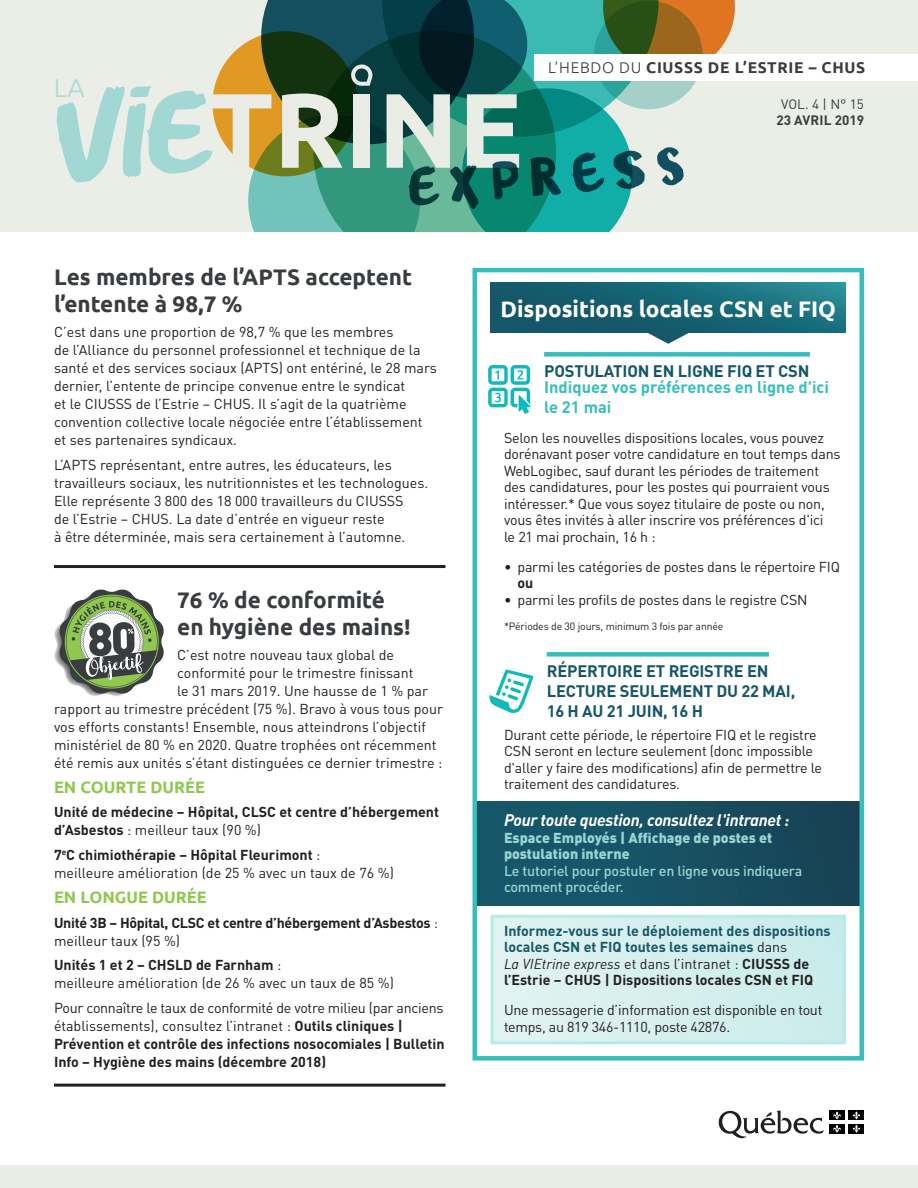
<style>
.page{position:relative;width:918px;height:1188px;background:#fff}
.page>*{position:absolute;margin:0;border:0;box-sizing:border-box;transform-origin:0 0}
.t1{font:300 25.8px "Ubuntu";color:rgb(153 214 210/.9);scale:1.05 1}
.Titre__ajouter_coule{font:700 22.5px/27px "Ubuntu";color:#393d3f}
.Titre__ajouter_coule-2{font:700 22.5px "Ubuntu";color:#fff}
.t2{font:700 16.5px/19.8px "DIN Pro";letter-spacing:-.01em;color:#165669}
.t3{font:700 16.5px/19.8px "DIN Pro";color:#36bebc}
.Texte_courant_9_5_13{font:16.5px "DIN Bold Italic Alt";letter-spacing:-.015em;color:#fff}
.Sous-titre__ajouter{font:700 16.5px "Ubuntu";color:#8fc84e}
.t4{font:700 15.6px "Ubuntu";letter-spacing:.045em;color:#393d3f}
.Texte_courant_9_5_13-2{font:14.25px/18px "DIN Pro";letter-spacing:-.01em;color:#231f20}
.Texte_courant_9_5_13-3{font:700 14.25px/18px "DIN Pro";color:#231f20}
.Texte_courant_9_5_13-4{font:700 14.25px/16.5px "DIN Pro";color:#165669}
.Texte_courant_9_5_13-5{font:500 14.25px/16.5px "DIN Pro";letter-spacing:-.015em;color:#99d6d2}
.Texte_courant_9_5_13-6{font:700 14.25px/18px "DIN Pro";letter-spacing:-.02em;color:#231f20}
.t5{font:700 13.5px "DIN Pro";color:#393d3f}
.t6{font:13.5px "DIN Pro";color:#393d3f}
.Texte_courant_9_5_13-7{font:10.5px "DIN Pro";letter-spacing:-.015em;color:#231f20}
.s1{font-weight:400}
.s2{font-weight:700}
.s3{font-weight:300}
.s4{font-weight:900}
.s5{font-weight:400;color:#231f20}
.s6{font-family:"DIN Regular Italic Alt";font-weight:400;color:#231f20}
.s7{color:#231f20}
</style>
<div class="page">
<hr style="left:54px;top:1084px;width:392px;height:3px;background:#231f20">
<hr style="left:54px;top:565px;width:392px;height:3px;background:#231f20">
<svg style="left:648px;top:333px;width:41px;height:11px"></svg>
<svg style="left:490px;top:283px;width:356px;height:50px;background:#176574"></svg>
<div style="left:492px;top:916px;width:352px;height:127px;background:#d5efee"></div>
<div style="left:474px;top:801px;width:388px;height:104px;background:linear-gradient(to right,#165b6e,#184355)"></div>
<div style="left:544px;top:352px;width:266px;height:5px;background:#36bebc"></div>
<div style="left:547px;top:652px;width:222px;height:5px;background:#36bebc"></div>
<div style="left:472px;top:268px;width:392px;height:793px;border:4px solid #36bebc"></div>
<svg style="left:488px;top:365px;width:43px;height:49px"></svg>
<svg style="left:489px;top:669px;width:44px;height:44px"></svg>
<img style="left:89px;top:694px;width:34px;height:2px">
<img style="left:54px;top:625px;width:5px;height:40px">
<svg style="left:59px;top:589px;width:105px;height:105px"></svg>
<div style="left:0;top:1165px;width:918px;height:23px;background:#e9ede5"></div>
<div style="left:0;top:0;width:918px;height:231px;background:#e9ede5"></div>
<svg style="left:57px;top:0;width:678px;height:231px"></svg>
<div style="left:535px;top:54px;width:383px;height:27px;background:#fff"></div>
<svg style="left:719px;top:1110px;width:105px;height:29px"></svg>
<div style="left:830px;top:1111px;width:15px;height:9px;background:#000001"></div>
<svg style="left:833px;top:1111px;width:8px;height:8px"></svg>
<div style="left:849px;top:1111px;width:15px;height:9px;background:#000001"></div>
<svg style="left:852px;top:1111px;width:8px;height:8px"></svg>
<div style="left:830px;top:1124px;width:15px;height:9px;background:#000001"></div>
<svg style="left:833px;top:1125px;width:8px;height:8px"></svg>
<div style="left:849px;top:1124px;width:15px;height:9px;background:#000001"></div>
<svg style="left:852px;top:1125px;width:8px;height:8px"></svg>
<h1 class="t1" style="left:53px;top:72px;width:32px">LA</h1>
<p class="Titre__ajouter_coule" style="left:54px;top:263px;width:360px">Les membres de l’APTS acceptent l’entente à 98,7 %</p>
<p class="Texte_courant_9_5_13-2" style="left:54px;top:322px;width:384px">C’est dans une proportion de 98,7 % que les membres<br>de l’Alliance du personnel professionnel et technique de la santé et des services sociaux (APTS) ont entériné, le 28 mars dernier, l’entente de principe convenue entre le syndicat<br>et le CIUSSS de l’Estrie – CHUS. Il s’agit de la quatrième convention collective locale négociée entre l’établissement et ses partenaires syndicaux.</p>
<p class="Texte_courant_9_5_13-2" style="left:54px;top:455px;width:376px">L’APTS représentant, entre autres, les éducateurs, les travailleurs sociaux, les nutritionnistes et les technologues.<br>Elle représente 3 800 des 18 000 travailleurs du CIUSSS<br>de l’Estrie – CHUS. La date d’entrée en vigueur reste<br>à être déterminée, mais sera certainement à l’automne.</p>
<p class="Titre__ajouter_coule" style="left:177px;top:586px;width:235px">76 % de conformité en hygiène des mains!</p>
<p class="Texte_courant_9_5_13-2" style="left:177px;top:645px;width:218px">C’est notre nouveau taux global de</p>
<p class="Texte_courant_9_5_13-2" style="left:177px;top:663px;width:238px">conformité pour le trimestre finissant</p>
<p class="Texte_courant_9_5_13-2" style="left:177px;top:681px;width:252px">le 31 mars 2019. Une hausse de 1 % par</p>
<p class="Texte_courant_9_5_13-2" style="left:54px;top:699px;width:391px">rapport au trimestre précédent (75 %). Bravo à vous tous pour</p>
<p class="Texte_courant_9_5_13-2" style="left:54px;top:717px;width:374px">vos efforts constants! Ensemble, nous atteindrons l’objectif</p>
<p class="Texte_courant_9_5_13-2" style="left:54px;top:735px;width:384px">ministériel de 80 % en 2020. Quatre trophées ont récemment</p>
<p class="Texte_courant_9_5_13-2" style="left:54px;top:753px;width:390px">été remis aux unités s’étant distinguées ce dernier trimestre :</p>
<p class="Sous-titre__ajouter" style="left:54px;top:777px;width:153px">EN COURTE DURÉE</p>
<p class="Texte_courant_9_5_13-3" style="left:54px;top:803px;width:387px">Unité de médecine – Hôpital, CLSC et centre d’hébergement d’Asbestos <span class="s1">: meilleur taux (90 %)</span></p>
<p class="Texte_courant_9_5_13-2" style="left:54px;top:845px;width:341px"><span class="s2">7</span><sup>e</sup><span class="s2">C chimiothérapie – Hôpital Fleurimont</span> :<br>meilleure amélioration (de 25 % avec un taux de 76 %)</p>
<p class="Sous-titre__ajouter" style="left:54px;top:887px;width:154px">EN LONGUE DURÉE</p>
<p class="Texte_courant_9_5_13-6" style="left:54px;top:913px;width:385px">Unité 3B – Hôpital, CLSC et centre d’hébergement d’Asbestos <span class="s1">: meilleur taux (95 %)</span></p>
<p class="Texte_courant_9_5_13-2" style="left:54px;top:956px;width:341px"><span class="s2">Unités 1 et 2 – CHSLD de Farnham</span> :<br>meilleure amélioration (de 26 % avec un taux de 85 %)</p>
<p class="Texte_courant_9_5_13-3" style="left:54px;top:998px;width:392px"><span class="s1">Pour connaître le taux de conformité de votre milieu (par anciens établissements), consultez l’intranet :</span> Outils cliniques | Prévention et contrôle des infections nosocomiales | Bulletin Info – Hygiène des mains (décembre 2018)</p>
<p class="t4" style="left:548px;top:58px;width:319px"><span class="s3">L’HEBDO DU</span> CIUSSS DE L’ESTRIE – CHUS</p>
<p class="t6" style="left:781px;top:95px;width:84px">VOL. 4 | N° 15</p>
<p class="t5" style="left:776px;top:111px;width:89px">23 AVRIL 2019</p>
<p class="Titre__ajouter_coule-2" style="left:500px;top:295px;width:337px">Dispositions locales CSN et FIQ</p>
<p class="t2" style="left:544px;top:361px;width:267px">POSTULATION EN LIGNE FIQ ET CSN</p>
<p class="t3" style="left:544px;top:376px;width:286px">Indiquez vos préférences en ligne d'ici le 21 mai</p>
<p class="Texte_courant_9_5_13-2" style="left:504px;top:429px;width:338px;line-height:16.5px">Selon les nouvelles dispositions locales, vous pouvez dorénavant poser votre candidature en tout temps dans WebLogibec, sauf durant les périodes de traitement des candidatures, pour les postes qui pourraient vous intéresser.* Que vous soyez titulaire de poste ou non, vous êtes invités à aller inscrire vos préférences d'ici<br>le 21 mai prochain, 16 h :</p>
<p class="Texte_courant_9_5_13-2" style="left:518px;top:558px;width:324px;line-height:16.5px;text-indent:-14px">• parmi les catégories de postes dans le répertoire FIQ <span class="s2">ou</span></p>
<p class="Texte_courant_9_5_13-2" style="left:504px;top:590px;width:305px">• parmi les profils de postes dans le registre CSN</p>
<p class="Texte_courant_9_5_13-7" style="left:504px;top:619px;width:221px">*Périodes de 30 jours, minimum 3 fois par année</p>
<p class="t2" style="left:547px;top:661px;width:250px">RÉPERTOIRE ET REGISTRE EN<br>LECTURE SEULEMENT DU 22 MAI,<br>16 H AU 21 JUIN, 16 H</p>
<p class="Texte_courant_9_5_13-2" style="left:504px;top:726px;width:320px;line-height:16.5px">Durant cette période, le répertoire FIQ et le registre CSN seront en lecture seulement (donc impossible d'aller y faire des modifications) afin de permettre le traitement des candidatures.</p>
<p class="Texte_courant_9_5_13" style="left:504px;top:810px;width:287px">Pour toute question, consultez l'intranet :</p>
<p class="Texte_courant_9_5_13-5" style="left:504px;top:829px;width:300px"><span class="s4">Espace Employés | Affichage de postes et postulation interne<br></span>Le tutoriel pour postuler en ligne vous indiquera comment procéder.</p>
<p class="Texte_courant_9_5_13-4" style="left:504px;top:922px;width:328px">Informez-vous sur le déploiement des dispositions locales CSN et FIQ toutes les semaines <span class="s5">dans<br></span><span class="s6">La VIEtrine express</span> <span class="s5">et dans l’intranet :</span> <span class="s7">CIUSSS de l’Estrie – CHUS | Dispositions locales CSN et FIQ</span></p>
<p class="Texte_courant_9_5_13-2" style="left:504px;top:1001px;width:320px;line-height:16.5px">Une messagerie d’information est disponible en tout temps, au 819 346-1110, poste 42876.</p>
</div>
